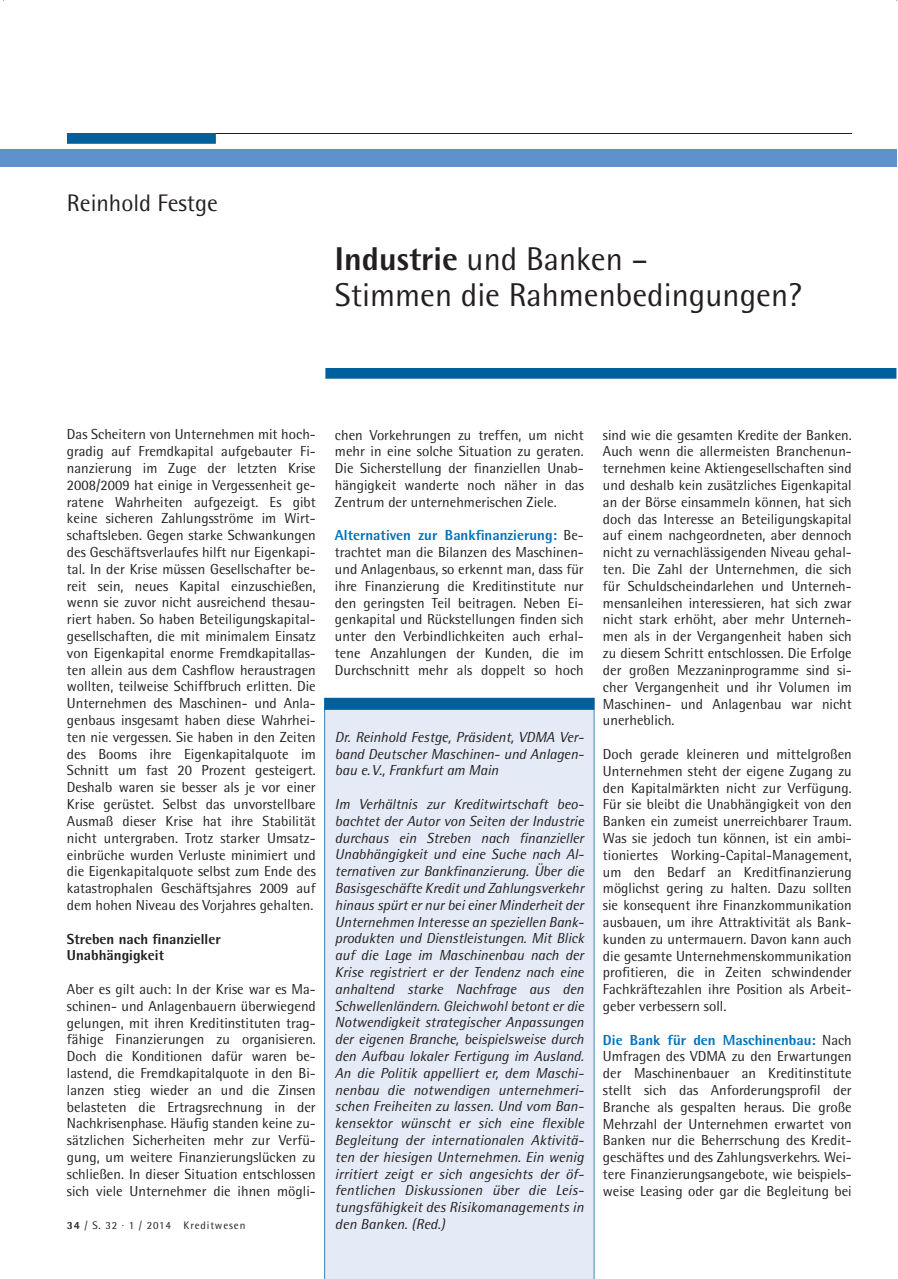
<style>
.page{position:relative;width:898px;height:1279px;background:#fff}
.page>*{position:absolute;margin:0;border:0;box-sizing:border-box;transform-origin:0 0}
.t1{font:33px/36px "Rotis Semi Sans";color:#231f20}
.t2{font:24px "Rotis Semi Sans";color:#231f20}
.t3{font:14.55px/16.8px "Rotis Semi Sans";color:#231f20;text-align:justify}
.t4{font:italic 14.55px/16.8px "Rotis Semi Sans";color:#231f20;text-align:justify}
.t5{font:800 14.55px/16.8px "Rotis Semi Sans";color:#231f20}
.t6{font:10.95px "Rotis Semi Sans";letter-spacing:.08em;color:#231f20}
.s1{font-weight:800}
.s2{font-weight:800;color:#0073bc}
</style>
<div class="page">
<hr style="left:216px;top:133px;width:636px;height:1px;background:#231f20">
<svg style="left:67px;top:133px;width:149px;height:11px"></svg>
<svg style="left:325px;top:368px;width:571px;height:11px"></svg>
<div style="left:0;top:149px;width:896px;height:17px;background:#6091cc"></div>
<div style="left:324px;top:710px;width:270px;height:569px;background:#e4ebf6"></div>
<svg style="left:324px;top:698px;width:270px;height:12px"></svg>
<h2 class="t2" style="left:67px;top:189px;width:152px">Reinhold Festge</h2>
<h1 class="t1" style="left:335px;top:240px;width:468px"><span class="s1">Industrie</span> und Banken –<br>Stimmen die Rahmenbedingungen?</h1>
<p class="t3" style="left:67px;top:426px;width:250px">Das Scheitern von Unternehmen mit hoch&shy;gradig auf Fremdkapital aufgebauter Fi&shy;nanzierung im Zuge der letzten Krise 2008/2009 hat einige in Vergessenheit ge&shy;ratene Wahrheiten aufgezeigt. Es gibt keine sicheren Zahlungsströme im Wirt&shy;schaftsleben. Gegen starke Schwankungen des Geschäftsverlaufes hilft nur Eigenkapi&shy;tal. In der Krise müssen Gesellschafter be&shy;reit sein, neues Kapital einzuschießen, wenn sie zuvor nicht ausreichend thesau&shy;riert haben. So haben Beteiligungskapital&shy;gesellschaften, die mit minimalem Einsatz von Eigenkapital enorme Fremdkapitallas&shy;ten allein aus dem Cashflow heraustragen wollten, teilweise Schiffbruch erlitten. Die Unternehmen des Maschinen- und Anla&shy;genbaus insgesamt haben diese Wahrhei&shy;ten nie vergessen. Sie haben in den Zeiten des Booms ihre Eigenkapitalquote im Schnitt um fast 20 Prozent gesteigert.<br>Deshalb waren sie besser als je vor einer Krise gerüstet. Selbst das unvorstellbare Ausmaß dieser Krise hat ihre Stabilität nicht untergraben. Trotz starker Umsatz&shy;einbrüche wurden Verluste minimiert und die Eigenkapitalquote selbst zum Ende des katastrophalen Geschäftsjahres 2009 auf dem hohen Niveau des Vorjahres gehalten.</p>
<p class="t5" style="left:67px;top:930px;width:155px">Streben nach finanzieller<br>Unabhängigkeit</p>
<p class="t3" style="left:67px;top:980px;width:250px">Aber es gilt auch: In der Krise war es Ma&shy;schinen- und Anlagenbauern überwiegend gelungen, mit ihren Kreditinstituten trag&shy;fähige Finanzierungen zu organisieren.<br>Doch die Konditionen dafür waren be&shy;lastend, die Fremdkapitalquote in den Bi&shy;lanzen stieg wieder an und die Zinsen belasteten die Ertragsrechnung in der Nachkrisenphase. Häufig standen keine zu&shy;sätzlichen Sicherheiten mehr zur Verfü&shy;gung, um weitere Finanzierungslücken zu schließen. In dieser Situation entschlossen sich viele Unternehmer die ihnen mögli-</p>
<p class="t6" style="left:67px;top:1219px;width:180px"><span class="s1">34</span> / S. 32 · 1 / 2014 Kreditwesen</p>
<p class="t3" style="left:335px;top:426px;width:250px">chen Vorkehrungen zu treffen, um nicht mehr in eine solche Situation zu geraten.<br>Die Sicherstellung der finanziellen Unab&shy;hängigkeit wanderte noch näher in das Zentrum der unternehmerischen Ziele.</p>
<p class="t3" style="left:335px;top:527px;width:250px"><span class="s2">Alternativen zur Bankfinanzierung:</span> Be&shy;trachtet man die Bilanzen des Maschinen&shy;und Anlagenbaus, so erkennt man, dass für ihre Finanzierung die Kreditinstitute nur den geringsten Teil beitragen. Neben Ei&shy;genkapital und Rückstellungen finden sich unter den Verbindlichkeiten auch erhal&shy;tene Anzahlungen der Kunden, die im Durchschnitt mehr als doppelt so hoch</p>
<p class="t4" style="left:335px;top:728px;width:250px">Dr. Reinhold Festge, Präsident, VDMA Ver&shy;band Deutscher Maschinen- und Anlagen&shy;bau e.V., Frankfurt am Main</p>
<p class="t4" style="left:335px;top:795px;width:250px">Im Verhältnis zur Kreditwirtschaft beo&shy;bachtet der Autor von Seiten der Industrie durchaus ein Streben nach finanzieller Unabhängigkeit und eine Suche nach Al&shy;ternativen zur Bankfinanzierung. Über die Basisgeschäfte Kredit und Zahlungsverkehr hinaus spürt er nur bei einer Minderheit der Unternehmen Interesse an speziellen Bank&shy;produkten und Dienstleistungen. Mit Blick auf die Lage im Maschinenbau nach der Krise registriert er der Tendenz nach eine anhaltend starke Nachfrage aus den Schwellenländern. Gleichwohl betont er die Notwendigkeit strategischer Anpassungen der eigenen Branche, beispielsweise durch den Aufbau lokaler Fertigung im Ausland.<br>An die Politik appelliert er, dem Maschi&shy;nenbau die notwendigen unternehmeri&shy;schen Freiheiten zu lassen. Und vom Ban&shy;kensektor wünscht er sich eine flexible Begleitung der internationalen Aktivitä&shy;ten der hiesigen Unternehmen. Ein wenig irritiert zeigt er sich angesichts der öf&shy;fentlichen Diskussionen über die Leis&shy;tungsfähigkeit des Risikomanagements in den Banken. (Red.)</p>
<p class="t3" style="left:603px;top:426px;width:250px">sind wie die gesamten Kredite der Banken.<br>Auch wenn die allermeisten Branchenun&shy;ternehmen keine Aktiengesellschaften sind und deshalb kein zusätzliches Eigenkapital an der Börse einsammeln können, hat sich doch das Interesse an Beteiligungskapital auf einem nachgeordneten, aber dennoch nicht zu vernachlässigenden Niveau gehal&shy;ten. Die Zahl der Unternehmen, die sich für Schuldscheindarlehen und Unterneh&shy;mensanleihen interessieren, hat sich zwar nicht stark erhöht, aber mehr Unterneh&shy;men als in der Vergangenheit haben sich zu diesem Schritt entschlossen. Die Erfolge der großen Mezzaninprogramme sind si&shy;cher Vergangenheit und ihr Volumen im Maschinen- und Anlagenbau war nicht unerheblich.</p>
<p class="t3" style="left:603px;top:745px;width:250px">Doch gerade kleineren und mittelgroßen Unternehmen steht der eigene Zugang zu den Kapitalmärkten nicht zur Verfügung.<br>Für sie bleibt die Unabhängigkeit von den Banken ein zumeist unerreichbarer Traum.<br>Was sie jedoch tun können, ist ein ambi&shy;tioniertes Working-Capital-Management, um den Bedarf an Kreditfinanzierung möglichst gering zu halten. Dazu sollten sie konsequent ihre Finanzkommunikation ausbauen, um ihre Attraktivität als Bank&shy;kunden zu untermauern. Davon kann auch die gesamte Unternehmenskommunikation profitieren, die in Zeiten schwindender Fachkräftezahlen ihre Position als Arbeit&shy;geber verbessern soll.</p>
<p class="t3" style="left:603px;top:1031px;width:250px"><span class="s2">Die Bank für den Maschinenbau:</span> Nach Umfragen des VDMA zu den Erwartungen der Maschinenbauer an Kreditinstitute stellt sich das Anforderungsprofil der Branche als gespalten heraus. Die große Mehrzahl der Unternehmen erwartet von Banken nur die Beherrschung des Kredit&shy;geschäftes und des Zahlungsverkehrs. Wei&shy;tere Finanzierungsangebote, wie beispiels&shy;weise Leasing oder gar die Begleitung bei</p>
</div>
